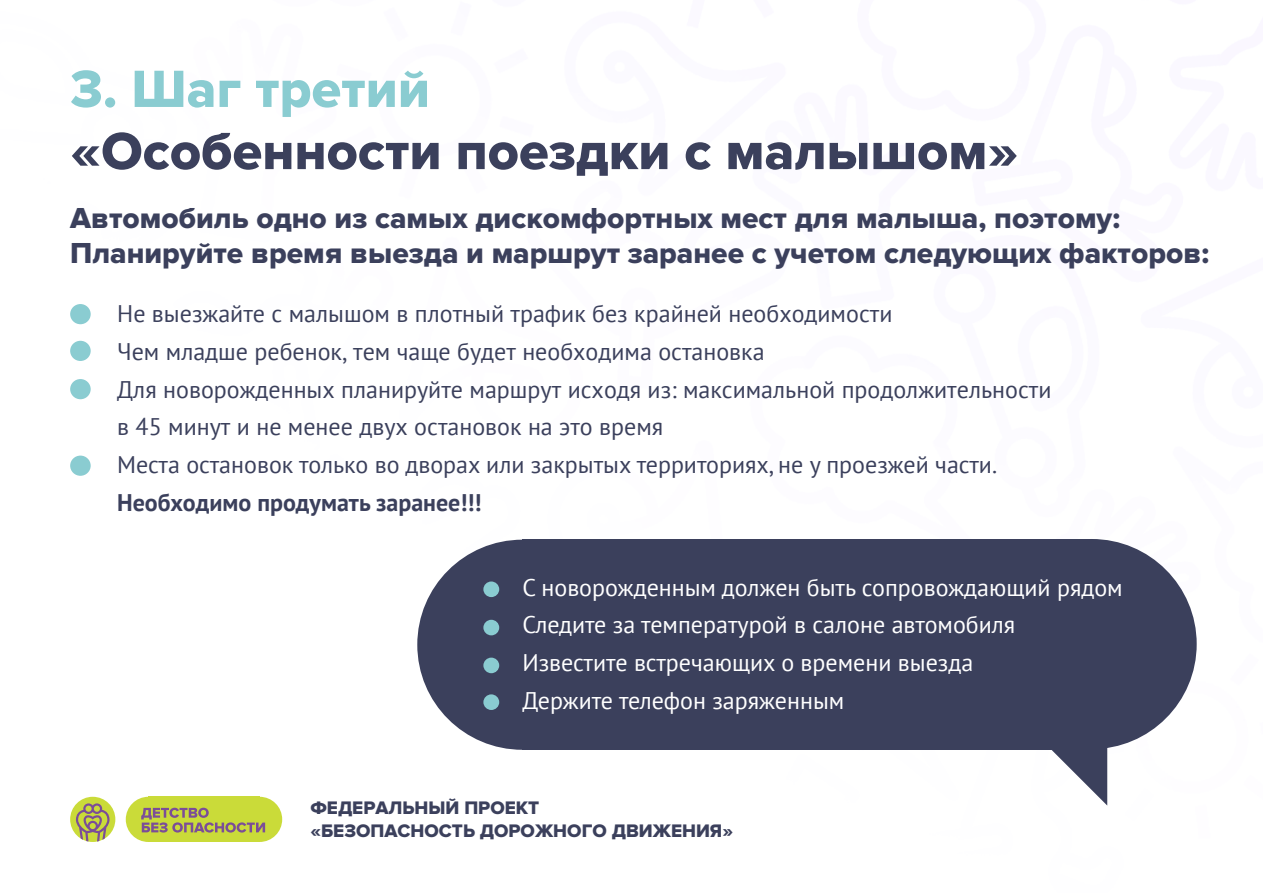
<style>
.page{position:relative;width:1263px;height:893px;background:#fff}
.page>*{position:absolute;margin:0;border:0;box-sizing:border-box;transform-origin:0 0}
.t1{font:54.3px "Proxima Nova Extrabld";color:#3b405c}
.t2{font:54.3px "Proxima Nova Extrabld";color:#8accd1}
.t3{font:30px/35px "Proxima Nova Extrabld";color:#3b405c}
.t4{font:24px/37.8px "PT Sans";color:#3b405c}
.t5{font:24px/37.8px "PT Sans";color:#fff}
.t6{font:700 24px "PT Sans";color:#3b405c}
.t7{font:18.75px/22.5px "Proxima Nova Extrabld";color:#3b405c}
</style>
<div class="page">
<div style="left:148px;top:797px;width:112px;height:45px;background:#cadb39"></div>
<div style="left:126px;top:797px;width:45px;height:45px;background:#cadb39;border-radius:50%"></div>
<div style="left:237px;top:797px;width:45px;height:45px;background:#cadb39;border-radius:50%"></div>
<svg style="left:141px;top:808px;width:124px;height:24px"></svg>
<div style="left:70px;top:797px;width:45px;height:45px;background:#cadb39;border-radius:50%"></div>
<svg style="left:76px;top:803px;width:34px;height:38px"></svg>
<div style="left:70px;top:341px;width:21px;height:20px;background:#8accd1;border-radius:50%"></div>
<div style="left:70px;top:304px;width:21px;height:20px;background:#8accd1;border-radius:50%"></div>
<div style="left:70px;top:456px;width:21px;height:20px;background:#8accd1;border-radius:50%"></div>
<div style="left:70px;top:379px;width:21px;height:20px;background:#8accd1;border-radius:50%"></div>
<div style="left:417px;top:540px;width:210px;height:210px;background:#3b405c;border-radius:50%"></div>
<div style="left:986px;top:539px;width:211px;height:210px;background:#3b405c;border-radius:50%"></div>
<div style="left:522px;top:540px;width:569px;height:210px;background:#3b405c"></div>
<svg style="left:1052px;top:748px;width:55px;height:57px"></svg>
<div style="left:483px;top:581px;width:16px;height:16px;background:#8accd1;border-radius:50%"></div>
<div style="left:483px;top:620px;width:16px;height:15px;background:#8accd1;border-radius:50%"></div>
<div style="left:483px;top:658px;width:16px;height:15px;background:#8accd1;border-radius:50%"></div>
<div style="left:483px;top:694px;width:16px;height:16px;background:#8accd1;border-radius:50%"></div>
<h1 class="t2" style="left:70px;top:58px;width:361px">3. Шаг третий</h1>
<h1 class="t1" style="left:70px;top:120px;width:950px">«Особенности поездки с малышом»</h1>
<p class="t3" style="left:70px;top:202px;width:1140px">Автомобиль одно из самых дискомфортных мест для малыша, поэтому:<br>Планируйте время выезда и маршрут заранее с учетом следующих факторов:</p>
<p class="t4" style="left:117px;top:294px;width:936px">Не выезжайте с малышом в плотный трафик без крайней необходимости<br>Чем младше ребенок, тем чаще будет необходима остановка<br>Для новорожденных планируйте маршрут исходя из: максимальной продолжительности в 45 минут и не менее двух остановок на это время<br>Места остановок только во дворах или закрытых территориях, не у проезжей части.</p>
<p class="t6" style="left:117px;top:487px;width:366px">Необходимо продумать заранее!!!</p>
<p class="t5" style="left:522px;top:568px;width:602px">С новорожденным должен быть сопровождающий рядом Следите за температурой в салоне автомобиля Известите встречающих о времени выезда<br>Держите телефон заряженным</p>
<p class="t7" style="left:310px;top:797px;width:424px">ФЕДЕРАЛЬНЫЙ ПРОЕКТ<br>«БЕЗОПАСНОСТЬ ДОРОЖНОГО ДВИЖЕНИЯ»</p>
</div>
